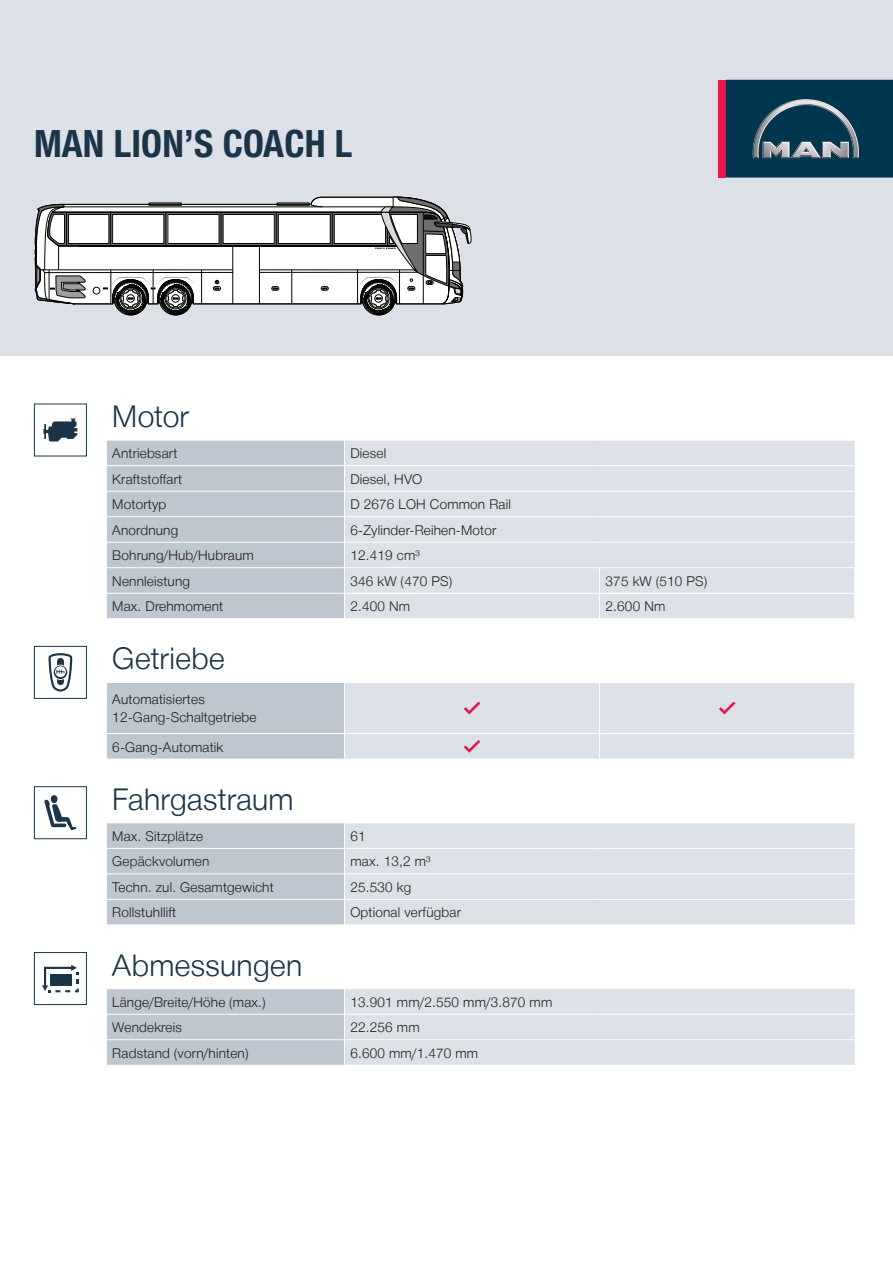
<style>
.page{position:relative;width:893px;height:1263px;background:#fff}
.page>*{position:absolute;margin:0;border:0;box-sizing:border-box;transform-origin:0 0}
.t1{font:700 37.5px "Man Global Pro Condensed";letter-spacing:.005em;color:#1a3548}
.t2{font:300 30px "Man Global Pro";letter-spacing:.01em;color:#1a3548}
.t3{font:300 13.5px/18px "Man Global Pro";letter-spacing:.015em;color:#231f20}
</style>
<div class="page">
<div style="left:0;top:0;width:893px;height:355px;background:#dbe1e7"></div>
<svg style="left:35px;top:197px;width:436px;height:119px;background:#c2c3c3"></svg>
<svg style="left:107px;top:441px;width:237px;height:624px;fill:#bec6d0"></svg>
<svg style="left:345px;top:441px;width:510px;height:624px;fill:#dbe1e7"></svg>
<hr style="left:106px;top:465px;width:238px;height:1px;background:#fff">
<hr style="left:344px;top:465px;width:256px;height:1px;background:#fff">
<hr style="left:600px;top:465px;width:255px;height:1px;background:#fff">
<hr style="left:106px;top:491px;width:238px;height:1px;background:#fff">
<hr style="left:344px;top:491px;width:256px;height:1px;background:#fff">
<hr style="left:600px;top:491px;width:255px;height:1px;background:#fff">
<hr style="left:106px;top:516px;width:238px;height:1px;background:#fff">
<hr style="left:344px;top:516px;width:256px;height:1px;background:#fff">
<hr style="left:600px;top:516px;width:255px;height:1px;background:#fff">
<hr style="left:106px;top:542px;width:238px;height:1px;background:#fff">
<hr style="left:344px;top:542px;width:256px;height:1px;background:#fff">
<hr style="left:600px;top:542px;width:255px;height:1px;background:#fff">
<hr style="left:106px;top:567px;width:238px;height:1px;background:#fff">
<hr style="left:344px;top:567px;width:256px;height:1px;background:#fff">
<hr style="left:600px;top:567px;width:255px;height:1px;background:#fff">
<hr style="left:106px;top:593px;width:238px;height:1px;background:#fff">
<hr style="left:344px;top:618px;width:256px;height:1px;background:#fff">
<hr style="left:600px;top:618px;width:255px;height:1px;background:#fff">
<hr style="left:106px;top:640px;width:238px;height:1px;background:#fff">
<hr style="left:344px;top:640px;width:256px;height:1px;background:#fff">
<hr style="left:600px;top:640px;width:255px;height:1px;background:#fff">
<hr style="left:106px;top:682px;width:238px;height:1px;background:#fff">
<hr style="left:106px;top:733px;width:238px;height:1px;background:#fff">
<hr style="left:106px;top:759px;width:238px;height:1px;background:#fff">
<hr style="left:344px;top:759px;width:256px;height:1px;background:#fff">
<hr style="left:600px;top:759px;width:255px;height:1px;background:#fff">
<hr style="left:106px;top:780px;width:238px;height:1px;background:#fff">
<hr style="left:344px;top:780px;width:256px;height:1px;background:#fff">
<hr style="left:600px;top:780px;width:255px;height:1px;background:#fff">
<hr style="left:106px;top:822px;width:238px;height:1px;background:#fff">
<hr style="left:344px;top:822px;width:256px;height:1px;background:#fff">
<hr style="left:600px;top:822px;width:255px;height:1px;background:#fff">
<hr style="left:344px;top:848px;width:256px;height:1px;background:#fff">
<hr style="left:600px;top:848px;width:255px;height:1px;background:#fff">
<hr style="left:106px;top:873px;width:238px;height:1px;background:#fff">
<hr style="left:106px;top:848px;width:238px;height:1px;background:#fff">
<hr style="left:344px;top:873px;width:256px;height:1px;background:#fff">
<hr style="left:600px;top:873px;width:255px;height:1px;background:#fff">
<hr style="left:106px;top:899px;width:238px;height:1px;background:#fff">
<hr style="left:344px;top:899px;width:256px;height:1px;background:#fff">
<hr style="left:600px;top:899px;width:255px;height:1px;background:#fff">
<hr style="left:106px;top:924px;width:238px;height:1px;background:#fff">
<hr style="left:344px;top:924px;width:256px;height:1px;background:#fff">
<hr style="left:600px;top:924px;width:255px;height:1px;background:#fff">
<hr style="left:106px;top:946px;width:238px;height:1px;background:#fff">
<hr style="left:344px;top:946px;width:256px;height:1px;background:#fff">
<hr style="left:600px;top:946px;width:255px;height:1px;background:#fff">
<hr style="left:106px;top:988px;width:238px;height:1px;background:#fff">
<hr style="left:344px;top:988px;width:256px;height:1px;background:#fff">
<hr style="left:600px;top:988px;width:255px;height:1px;background:#fff">
<hr style="left:106px;top:1014px;width:238px;height:1px;background:#fff">
<hr style="left:344px;top:1014px;width:256px;height:1px;background:#fff">
<hr style="left:600px;top:1014px;width:255px;height:1px;background:#fff">
<hr style="left:106px;top:1039px;width:238px;height:1px;background:#fff">
<hr style="left:344px;top:1039px;width:256px;height:1px;background:#fff">
<hr style="left:600px;top:1039px;width:255px;height:1px;background:#fff">
<hr style="left:106px;top:618px;width:238px;height:1px;background:#fff">
<hr style="left:344px;top:593px;width:256px;height:1px;background:#fff">
<hr style="left:600px;top:593px;width:255px;height:1px;background:#fff">
<svg style="left:599px;top:568px;width:1px;height:50px"></svg>
<svg style="left:854px;top:568px;width:1px;height:50px"></svg>
<hr style="left:344px;top:682px;width:256px;height:1px;background:#fff">
<hr style="left:600px;top:682px;width:255px;height:1px;background:#fff">
<hr style="left:599px;top:683px;width:1px;height:50px;background:#fff">
<hr style="left:854px;top:683px;width:1px;height:50px;background:#fff">
<hr style="left:344px;top:733px;width:256px;height:1px;background:#fff">
<hr style="left:600px;top:733px;width:255px;height:1px;background:#fff">
<svg style="left:599px;top:734px;width:1px;height:25px"></svg>
<svg style="left:854px;top:734px;width:1px;height:25px"></svg>
<div style="left:34px;top:404px;width:53px;height:52px;border:1px solid #1a3548"></div>
<svg style="left:43px;top:418px;width:34px;height:23px"></svg>
<div style="left:34px;top:646px;width:53px;height:53px;border:1px solid #1a3548"></div>
<svg style="left:48px;top:653px;width:25px;height:39px"></svg>
<svg style="left:464px;top:702px;width:16px;height:12px"></svg>
<svg style="left:719px;top:702px;width:16px;height:12px"></svg>
<svg style="left:464px;top:740px;width:16px;height:13px"></svg>
<div style="left:34px;top:786px;width:53px;height:53px;border:1px solid #1a3548"></div>
<div style="left:51px;top:795px;width:7px;height:8px;background:#1a3548;border-radius:50%"></div>
<svg style="left:44px;top:800px;width:32px;height:30px"></svg>
<div style="left:34px;top:952px;width:53px;height:53px;border:1px solid #1a3548"></div>
<svg style="left:42px;top:965px;width:37px;height:27px"></svg>
<div style="left:719px;top:80px;width:7px;height:98px;background:#ed1450"></div>
<svg style="left:726px;top:80px;width:167px;height:98px;background:#17465b"></svg>
<p class="t1" style="left:34px;top:122px;width:320px">MAN LION’S COACH L</p>
<p class="t2" style="left:112px;top:399px;width:78px">Motor</p>
<p class="t3" style="left:112px;top:444px;width:67px">Antriebsart</p>
<p class="t3" style="left:350px;top:444px;width:37px">Diesel</p>
<p class="t3" style="left:112px;top:470px;width:71px">Kraftstoffart</p>
<p class="t3" style="left:350px;top:470px;width:73px">Diesel, HVO</p>
<p class="t3" style="left:112px;top:495px;width:55px">Motortyp</p>
<p class="t3" style="left:350px;top:495px;width:162px">D 2676 LOH Common Rail</p>
<p class="t3" style="left:112px;top:521px;width:67px">Anordnung</p>
<p class="t3" style="left:350px;top:521px;width:147px">6-Zylinder-Reihen-Motor</p>
<p class="t3" style="left:112px;top:546px;width:143px">Bohrung/Hub/Hubraum</p>
<p class="t3" style="left:350px;top:546px;width:71px">12.419 cm³</p>
<p class="t3" style="left:112px;top:572px;width:79px">Nennleistung</p>
<p class="t3" style="left:350px;top:572px;width:103px">346 kW (470 PS)</p>
<p class="t3" style="left:606px;top:572px;width:103px">375 kW (510 PS)</p>
<p class="t3" style="left:112px;top:598px;width:112px">Max. Drehmoment</p>
<p class="t3" style="left:350px;top:598px;width:61px">2.400 Nm</p>
<p class="t3" style="left:606px;top:598px;width:61px">2.600 Nm</p>
<p class="t2" style="left:112px;top:641px;width:114px">Getriebe</p>
<p class="t3" style="left:112px;top:691px;width:146px">Automatisiertes<br>12-Gang-Schaltgetriebe</p>
<p class="t3" style="left:112px;top:738px;width:113px">6-Gang-Automatik</p>
<p class="t2" style="left:112px;top:782px;width:183px">Fahrgastraum</p>
<p class="t3" style="left:112px;top:827px;width:92px">Max. Sitzplätze</p>
<p class="t3" style="left:350px;top:827px;width:17px">61</p>
<p class="t3" style="left:112px;top:853px;width:98px">Gepäckvolumen</p>
<p class="t3" style="left:350px;top:853px;width:82px">max. 13,2 m³</p>
<p class="t3" style="left:112px;top:878px;width:163px">Techn. zul. Gesamtgewicht</p>
<p class="t3" style="left:350px;top:878px;width:62px">25.530 kg</p>
<p class="t3" style="left:112px;top:904px;width:65px">Rollstuhllift</p>
<p class="t3" style="left:350px;top:904px;width:112px">Optional verfügbar</p>
<p class="t2" style="left:112px;top:948px;width:191px">Abmessungen</p>
<p class="t3" style="left:112px;top:993px;width:155px">Länge/Breite/Höhe (max.)</p>
<p class="t3" style="left:350px;top:993px;width:203px">13.901 mm/2.550 mm/3.870 mm</p>
<p class="t3" style="left:112px;top:1018px;width:71px">Wendekreis</p>
<p class="t3" style="left:350px;top:1018px;width:71px">22.256 mm</p>
<p class="t3" style="left:112px;top:1044px;width:138px">Radstand (vorn/hinten)</p>
<p class="t3" style="left:350px;top:1044px;width:129px">6.600 mm/1.470 mm</p>
</div>
